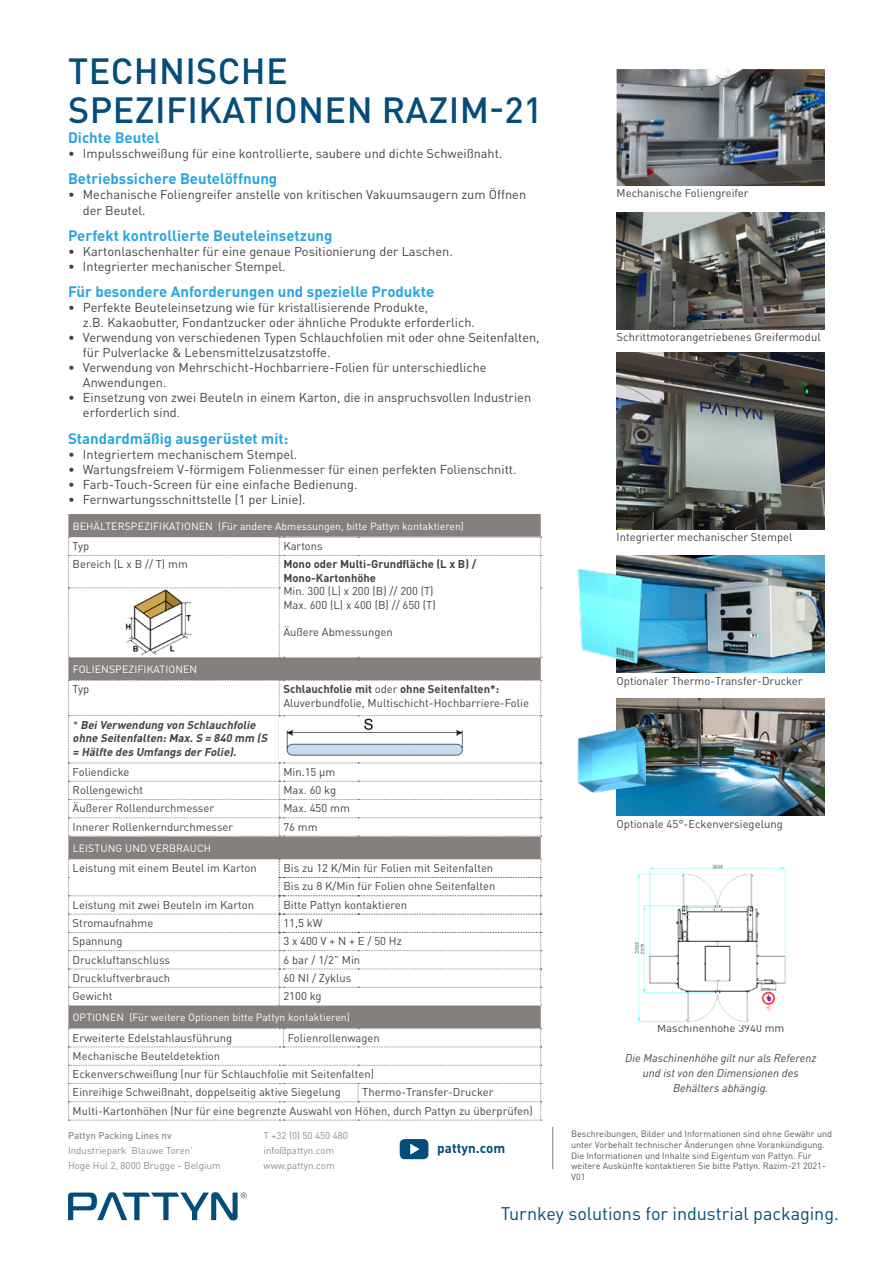
<style>
.page{position:relative;width:893px;height:1263px;background:#fff}
.page>*{position:absolute;margin:0;border:0;box-sizing:border-box;transform-origin:0 0}
.t1{font:500 36px "DIN Pro";letter-spacing:.01em;color:#044d7a}
.t2{font:18px "DIN Pro";letter-spacing:-.005em;color:#044d7a}
.Technical_specificat{font:700 15px "DIN Pro";color:#2ba5de}
.t3{font:700 13.5px "DIN Pro";color:#044d7a}
.t4{font:12.75px/15px "DIN Pro";color:#434342}
.table_text{font:11.25px/13.5px "DIN Pro";color:#434342}
.Fotobeschrijving{font:11.25px "DIN Pro";color:#434342}
.table_text-2{font:italic 700 11.25px/13.5px "DIN Pro";color:#434342}
.Fotobeschrijving-2{font:italic 11.25px "DIN Pro";color:#434342}
.table_text-3{font:700 11.25px/13.5px "DIN Pro";color:#434342}
.t5{font:10.5px "DIN Pro";color:#fff}
.t6{font:9.75px/15px "DIN Pro";color:#8e8b8b}
.t7{font:500 9.75px "DIN Pro";color:#8e8b8b}
.t8{font:9px/10.8px "DIN Pro";color:#575554}
.s1{font-weight:700}
.s2{font-weight:400}
</style>
<div class="page">
<svg style="left:68px;top:1192px;width:179px;height:28px"></svg>
<hr style="left:553px;top:1127px;width:1px;height:42px;background:#857f7d">
<svg style="left:400px;top:1139px;width:28px;height:20px"></svg>
<img style="left:617px;top:69px;width:208px;height:117px">
<div style="left:68px;top:514px;width:473px;height:514px;background:#857f7d"></div>
<svg style="left:68px;top:859px;width:474px;height:147px"></svg>
<svg style="left:68px;top:680px;width:474px;height:157px"></svg>
<svg style="left:68px;top:537px;width:474px;height:121px"></svg>
<svg style="left:68px;top:1028px;width:474px;height:93px"></svg>
<img style="left:617px;top:556px;width:208px;height:116px">
<img style="left:577px;top:568px;width:68px;height:96px">
<img style="left:617px;top:698px;width:208px;height:117px">
<img style="left:577px;top:721px;width:68px;height:71px">
<img style="left:123px;top:589px;width:73px;height:65px">
<img style="left:617px;top:212px;width:208px;height:117px">
<img style="left:617px;top:353px;width:208px;height:176px">
<img style="left:280px;top:718px;width:188px;height:44px">
<img style="left:634px;top:864px;width:152px;height:159px">
<p class="t1" style="left:68px;top:46px;width:221px">TECHNISCHE</p>
<p class="t1" style="left:68px;top:85px;width:476px">SPEZIFIKATIONEN RAZIM-21</p>
<p class="Technical_specificat" style="left:68px;top:128px;width:93px">Dichte Beutel</p>
<p class="t4" style="left:68px;top:146px;width:436px">• Impulsschweißung für eine kontrollierte, saubere und dichte Schweißnaht.</p>
<p class="Technical_specificat" style="left:68px;top:169px;width:211px">Betriebssichere Beutelöffnung</p>
<p class="t4" style="left:83px;top:187px;width:445px;text-indent:-15px">• Mechanische Foliengreifer anstelle von kritischen Vakuumsaugern zum Öffnen der Beutel.</p>
<p class="Technical_specificat" style="left:68px;top:225px;width:266px">Perfekt kontrollierte Beuteleinsetzung</p>
<p class="t4" style="left:68px;top:243px;width:386px">• Kartonlaschenhalter für eine genaue Positionierung der Laschen.</p>
<p class="t4" style="left:68px;top:258px;width:219px">• Integrierter mechanischer Stempel.</p>
<p class="Technical_specificat" style="left:68px;top:281px;width:368px">Für besondere Anforderungen und spezielle Produkte</p>
<p class="t4" style="left:83px;top:299px;width:394px;text-indent:-15px">• Perfekte Beuteleinsetzung wie für kristallisierende Produkte,<br>z.B. Kakaobutter, Fondantzucker oder ähnliche Produkte erforderlich.</p>
<p class="t4" style="left:83px;top:329px;width:458px;text-indent:-15px">• Verwendung von verschiedenen Typen Schlauchfolien mit oder ohne Seitenfalten, für Pulverlacke &amp; Lebensmittelzusatzstoffe.</p>
<p class="t4" style="left:83px;top:359px;width:405px;text-indent:-15px">• Verwendung von Mehrschicht-Hochbarriere-Folien für unterschiedliche<br>Anwendungen.</p>
<p class="t4" style="left:83px;top:389px;width:450px;text-indent:-15px">• Einsetzung von zwei Beuteln in einem Karton, die in anspruchsvollen Industrien erforderlich sind.</p>
<p class="Technical_specificat" style="left:68px;top:428px;width:222px">Standardmäßig ausgerüstet mit:</p>
<p class="t4" style="left:68px;top:446px;width:231px">• Integriertem mechanischem Stempel.</p>
<p class="t4" style="left:68px;top:461px;width:450px">• Wartungsfreiem V-förmigem Folienmesser für einen perfekten Folienschnitt.</p>
<p class="t4" style="left:68px;top:476px;width:291px">• Farb-Touch-Screen für eine einfache Bedienung.</p>
<p class="t4" style="left:68px;top:491px;width:239px">• Fernwartungsschnittstelle (1 per Linie).</p>
<p class="t5" style="left:73px;top:519px;width:393px">BEHÄLTERSPEZIFIKATIONEN (Für andere Abmessungen, bitte Pattyn kontaktieren)</p>
<p class="table_text" style="left:73px;top:539px;width:18px">Typ</p>
<p class="table_text" style="left:283px;top:539px;width:41px">Kartons</p>
<p class="table_text" style="left:73px;top:557px;width:117px">Bereich (L x B // T) mm</p>
<p class="table_text-3" style="left:283px;top:557px;width:194px">Mono oder Multi-Grundfläche (L x B) /<br>Mono-Kartonhöhe</p>
<p class="table_text" style="left:283px;top:584px;width:152px">Min. 300 (L) x 200 (B) // 200 (T)</p>
<p class="table_text" style="left:283px;top:597px;width:154px">Max. 600 (L) x 400 (B) // 650 (T)</p>
<p class="table_text" style="left:283px;top:624px;width:111px">Äußere Abmessungen</p>
<p class="t5" style="left:73px;top:662px;width:126px">FOLIENSPEZIFIKATIONEN</p>
<p class="table_text" style="left:73px;top:682px;width:18px">Typ</p>
<p class="table_text" style="left:283px;top:682px;width:247px"><span class="s1">Schlauchfolie mit</span> oder <span class="s1">ohne Seitenfalten*:<br></span>Aluverbundfolie, Multischicht-Hochbarriere-Folie</p>
<p class="table_text-2" style="left:73px;top:717px;width:199px"><span class="s2">*</span> BeiVerwendung von Schlauchfolie ohne Seitenfalten:Max.S = 840 mm (S = Hälfte des Umfangs der Folie).</p>
<p class="table_text" style="left:73px;top:764px;width:58px">Foliendicke</p>
<p class="table_text" style="left:283px;top:764px;width:54px">Min.15 µm</p>
<p class="table_text" style="left:73px;top:783px;width:72px">Rollengewicht</p>
<p class="table_text" style="left:283px;top:783px;width:54px">Max. 60 kg</p>
<p class="table_text" style="left:73px;top:801px;width:143px">Äußerer Rollendurchmesser</p>
<p class="table_text" style="left:283px;top:801px;width:68px">Max. 450 mm</p>
<p class="table_text" style="left:73px;top:819px;width:162px">Innerer Rollenkerndurchmesser</p>
<p class="table_text" style="left:283px;top:819px;width:36px">76 mm</p>
<p class="t5" style="left:73px;top:841px;width:140px">LEISTUNG UND VERBRAUCH</p>
<p class="table_text" style="left:73px;top:861px;width:186px">Leistung mit einem Beutel im Karton</p>
<p class="table_text" style="left:283px;top:861px;width:211px">Bis zu 12 K/Min für Folien mit Seitenfalten</p>
<p class="table_text" style="left:283px;top:879px;width:214px">Bis zu 8 K/Min für Folien ohne Seitenfalten</p>
<p class="table_text" style="left:73px;top:897px;width:183px">Leistung mit zwei Beuteln im Karton</p>
<p class="table_text" style="left:283px;top:897px;width:125px">Bitte Pattyn kontaktieren</p>
<p class="table_text" style="left:73px;top:916px;width:82px">Stromaufnahme</p>
<p class="table_text" style="left:283px;top:916px;width:41px">11,5 kW</p>
<p class="table_text" style="left:73px;top:934px;width:52px">Spannung</p>
<p class="table_text" style="left:283px;top:934px;width:120px">3 x 400 V + N + E / 50 Hz</p>
<p class="table_text" style="left:73px;top:952px;width:99px">Druckluftanschluss</p>
<p class="table_text" style="left:283px;top:952px;width:78px">6 bar / 1/2” Min</p>
<p class="table_text" style="left:73px;top:970px;width:99px">Druckluftverbrauch</p>
<p class="table_text" style="left:283px;top:970px;width:70px">60 NI / Zyklus</p>
<p class="table_text" style="left:73px;top:989px;width:41px">Gewicht</p>
<p class="table_text" style="left:283px;top:989px;width:40px">2100 kg</p>
<p class="t5" style="left:73px;top:1010px;width:279px">OPTIONEN (Für weitere Optionen bitte Pattyn kontaktieren)</p>
<p class="table_text" style="left:73px;top:1030px;width:161px">Erweiterte Edelstahlausführung</p>
<p class="table_text" style="left:288px;top:1030px;width:93px">Folienrollenwagen</p>
<p class="table_text" style="left:73px;top:1048px;width:149px">Mechanische Beuteldetektion</p>
<p class="table_text" style="left:73px;top:1067px;width:303px">Eckenverschweißung (nur für Schlauchfolie mit Seitenfalten)</p>
<p class="table_text" style="left:73px;top:1085px;width:270px">Einreihige Schweißnaht, doppelseitig aktive Siegelung</p>
<p class="table_text" style="left:362px;top:1085px;width:133px">Thermo-Transfer-Drucker</p>
<p class="table_text" style="left:73px;top:1103px;width:461px">Multi-Kartonhöhen (Nur für eine begrenzte Auswahl von Höhen, durch Pattyn zu überprüfen)</p>
<p class="t7" style="left:68px;top:1128px;width:105px">Pattyn Packing Lines nv</p>
<p class="t6" style="left:68px;top:1142px;width:154px">Industriepark ‘Blauwe Toren’<br>Hoge Hul 2, 8000 Brugge - Belgium</p>
<p class="t6" style="left:264px;top:1127px;width:86px">T +32 (0) 50 450 480 info@pattyn.com www.pattyn.com</p>
<p class="t3" style="left:437px;top:1139px;width:69px">pattyn.com</p>
<p class="Fotobeschrijving" style="left:617px;top:185px;width:134px">Mechanische Foliengreifer</p>
<p class="Fotobeschrijving" style="left:617px;top:329px;width:206px">Schrittmotorangetriebenes Greifermodul</p>
<p class="Fotobeschrijving" style="left:617px;top:530px;width:177px">Integrierter mechanischer Stempel</p>
<p class="Fotobeschrijving" style="left:617px;top:673px;width:188px">Optionaler Thermo-Transfer-Drucker</p>
<p class="Fotobeschrijving" style="left:617px;top:816px;width:168px">Optionale 45°-Eckenversiegelung</p>
<p class="Fotobeschrijving" style="left:657px;top:1021px;width:129px">Maschinenhöhe 3940 mm</p>
<p class="Fotobeschrijving-2" style="left:625px;top:1051px;width:193px">Die Maschinenhöhe gilt nur als Referenz</p>
<p class="Fotobeschrijving-2" style="left:643px;top:1066px;width:157px">und ist von den Dimensionen des</p>
<p class="Fotobeschrijving-2" style="left:673px;top:1081px;width:97px">Behälters abhängig.</p>
<p class="t8" style="left:571px;top:1128px;width:262px">Beschreibungen, Bilder und Informationen sind ohne Gewähr und unter Vorbehalt technischer Änderungen ohne Vorankündigung.<br>Die Informationen und Inhalte sind Eigentum von Pattyn. Für weitere Auskünfte kontaktieren Sie bitte Pattyn. Razim-21 2021- V01</p>
<h2 class="t2" style="left:501px;top:1202px;width:340px">Turnkey solutions for industrial packaging.</h2>
</div>
